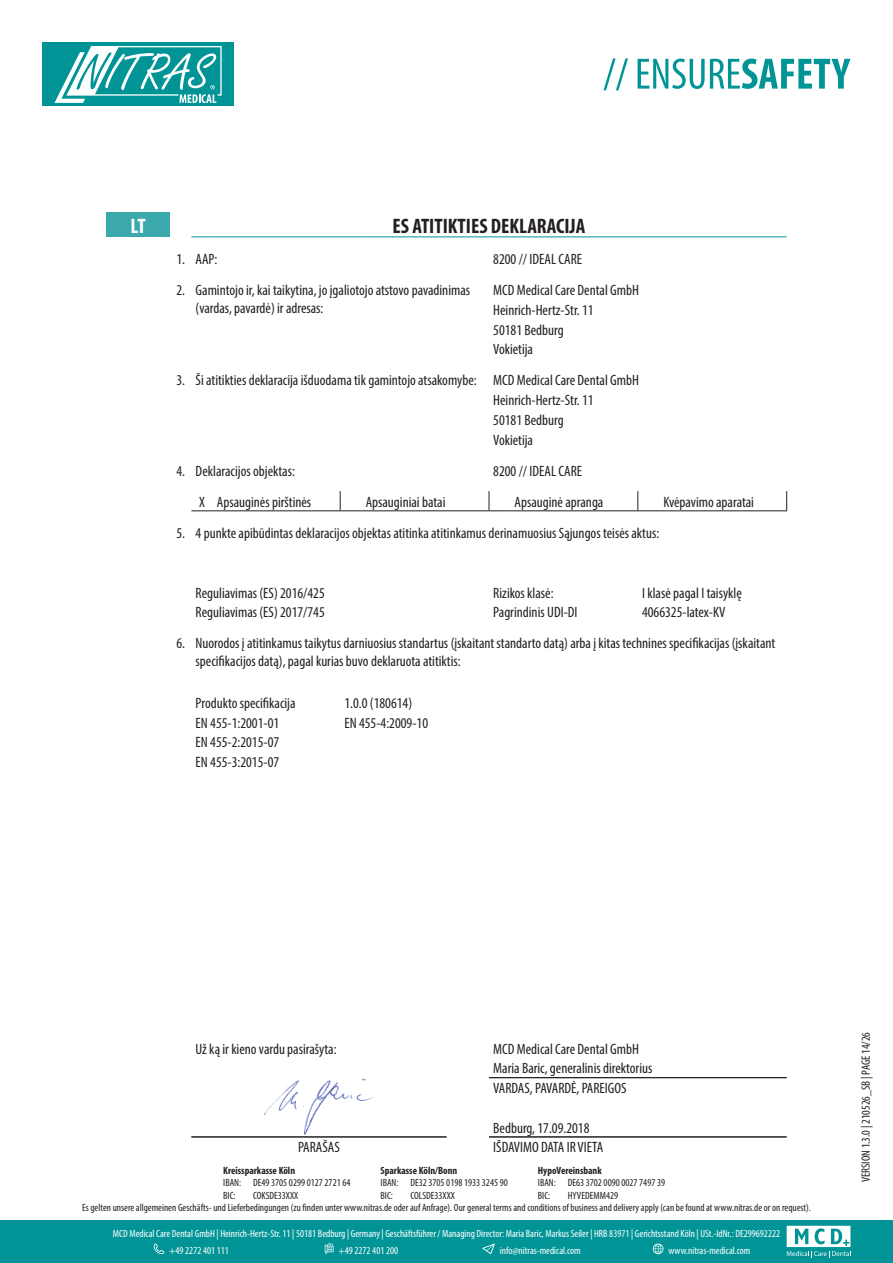
<style>
.page{position:relative;width:893px;height:1263px;background:#fff}
.page>*{position:absolute;margin:0;border:0;box-sizing:border-box;transform-origin:0 0}
.t1{font:700 condensed 21px "Myriad Pro";color:#231f20}
.t2{font:700 condensed 21px "Myriad Pro";color:#fff}
.t3{font:condensed 15px/19.8px "Myriad Pro";color:#231f20}
.t4{font:condensed 12px "Myriad Pro";color:#231f20}
.t5{font:condensed 10.5px/12.6px "Myriad Pro";color:#231f20}
.t6{font:condensed 10.5px/17px "Myriad Pro";color:#fff}
.t7{font:700 condensed 10.5px "Myriad Pro";color:#231f20}
</style>
<div class="page">
<svg style="left:264px;top:1078px;width:110px;height:57px"></svg>
<svg style="left:603px;top:58px;width:247px;height:32px"></svg>
<div style="left:43px;top:43px;width:191px;height:63px;background:#009497"></div>
<svg style="left:55px;top:46px;width:167px;height:57px"></svg>
<div style="left:0;top:1220px;width:893px;height:43px;background:#009497"></div>
<svg style="left:787px;top:1226px;width:64px;height:32px"></svg>
<svg style="left:154px;top:1243px;width:10px;height:11px"></svg>
<svg style="left:325px;top:1243px;width:9px;height:11px"></svg>
<svg style="left:482px;top:1243px;width:13px;height:11px"></svg>
<svg style="left:653px;top:1243px;width:10px;height:11px"></svg>
<div style="left:106px;top:213px;width:64px;height:24px;background:#3ba9ac"></div>
<svg style="left:786px;top:491px;width:1px;height:19px"></svg>
<svg style="left:191px;top:510px;width:22px;height:1px"></svg>
<hr style="left:213px;top:510px;width:127px;height:1px;background:#231f20">
<svg style="left:340px;top:491px;width:21px;height:20px"></svg>
<hr style="left:361px;top:510px;width:128px;height:1px;background:#231f20">
<svg style="left:489px;top:491px;width:21px;height:20px"></svg>
<hr style="left:510px;top:510px;width:128px;height:1px;background:#231f20">
<svg style="left:637px;top:491px;width:22px;height:20px"></svg>
<hr style="left:659px;top:510px;width:128px;height:1px;background:#231f20">
<svg style="left:191px;top:236px;width:22px;height:1px"></svg>
<hr style="left:213px;top:236px;width:127px;height:1px;background:#009497">
<svg style="left:340px;top:236px;width:21px;height:1px"></svg>
<hr style="left:361px;top:236px;width:128px;height:1px;background:#009497">
<svg style="left:489px;top:236px;width:21px;height:1px"></svg>
<hr style="left:510px;top:236px;width:128px;height:1px;background:#009497">
<svg style="left:638px;top:236px;width:21px;height:1px"></svg>
<hr style="left:659px;top:236px;width:128px;height:1px;background:#009497">
<hr style="left:191px;top:1136px;width:255px;height:1px;background:#231f20">
<hr style="left:489px;top:1077px;width:298px;height:1px;background:#231f20">
<hr style="left:489px;top:1136px;width:298px;height:1px;background:#231f20">
<p class="t2" style="left:131px;top:212px;width:17px">LT</p>
<p class="t1" style="left:393px;top:212px;width:194px">ES ATITIKTIES DEKLARACIJA</p>
<p class="t3" style="left:176px;top:249px;width:10px">1.</p>
<p class="t3" style="left:196px;top:249px;width:23px">AAP:</p>
<p class="t3" style="left:176px;top:280px;width:10px">2.</p>
<p class="t3" style="left:196px;top:281px;width:276px;line-height:18px">Gamintojo ir, kai taikytina, jo įgaliotojo atstovo pavadinimas (vardas, pavardė) ir adresas:</p>
<p class="t3" style="left:493px;top:339px;width:41px">Vokietija</p>
<p class="t3" style="left:176px;top:370px;width:10px">3.</p>
<p class="t3" style="left:196px;top:370px;width:283px">Ši atitikties deklaracija išduodama tik gamintojo atsakomybe:</p>
<h1 class="t2" style="left:129px;top:212px;width:20px">DE</h1>
<p class="t3" style="left:493px;top:243px;width:147px;line-height:31px">8200 // IDEAL CARE<br>MCD Medical Care Dental GmbH</p>
<p class="t3" style="left:493px;top:300px;width:102px">Heinrich-Hertz-Str. 11<br>50181 Bedburg</p>
<p class="t3" style="left:493px;top:370px;width:147px">MCD Medical Care Dental GmbH<br>Heinrich-Hertz-Str. 11<br>50181 Bedburg</p>
<p class="t3" style="left:493px;top:460px;width:90px">8200 // IDEAL CARE</p>
<p class="t3" style="left:493px;top:429px;width:41px">Vokietija</p>
<p class="t3" style="left:176px;top:460px;width:10px">4.</p>
<p class="t3" style="left:196px;top:460px;width:101px">Deklaracijos objektas:</p>
<p class="t3" style="left:217px;top:491px;width:96px">Apsauginės pirštinės</p>
<p class="t3" style="left:366px;top:491px;width:81px">Apsauginiai batai</p>
<p class="t3" style="left:514px;top:491px;width:90px">Apsauginė apranga</p>
<p class="t3" style="left:663px;top:491px;width:92px">Kvėpavimo aparatai</p>
<p class="t3" style="left:176px;top:523px;width:10px">5.</p>
<p class="t3" style="left:196px;top:523px;width:465px">4 punkte apibūdintas deklaracijos objektas atitinka atitinkamus derinamuosius Sąjungos teisės aktus:</p>
<p class="t3" style="left:199px;top:491px;width:7px">X</p>
<p class="t3" style="left:196px;top:582px;width:131px">Reguliavimas (ES) 2016/425</p>
<p class="t3" style="left:493px;top:582px;width:62px">Rizikos klasė:</p>
<p class="t3" style="left:642px;top:582px;width:101px">I klasė pagal I taisyklę</p>
<p class="t3" style="left:196px;top:602px;width:131px">Reguliavimas (ES) 2017/745</p>
<p class="t3" style="left:493px;top:602px;width:86px">Pagrindinis UDI-DI</p>
<p class="t3" style="left:642px;top:602px;width:85px">4066325-latex-KV</p>
<p class="t3" style="left:176px;top:633px;width:10px">6.</p>
<p class="t3" style="left:196px;top:634px;width:581px;line-height:18px">Nuorodos į atitinkamus taikytus darniuosius standartus (įskaitant standarto datą) arba į kitas technines specifikacijas (įskaitant specifikacijos datą), pagal kurias buvo deklaruota atitiktis:</p>
<p class="t3" style="left:196px;top:693px;width:101px">Produkto specifikacija</p>
<p class="t3" style="left:344px;top:693px;width:69px">1.0.0 (180614)</p>
<p class="t3" style="left:196px;top:712px;width:85px">EN 455-1:2001-01</p>
<p class="t3" style="left:344px;top:712px;width:85px">EN 455-4:2009-10</p>
<p class="t3" style="left:196px;top:732px;width:85px">EN 455-2:2015-07<br>EN 455-3:2015-07</p>
<p class="t3" style="left:196px;top:1038px;width:143px">Už ką ir kieno vardu pasirašyta:</p>
<p class="t3" style="left:493px;top:1038px;width:147px">MCD Medical Care Dental GmbH</p>
<p class="t3" style="left:493px;top:1058px;width:161px">Maria Baric, generalinis direktorius</p>
<p class="t3" style="left:493px;top:1078px;width:135px">VARDAS, PAVARDĖ, PAREIGOS</p>
<p class="t3" style="left:493px;top:1117px;width:98px">Bedburg, 17.09.2018</p>
<p class="t3" style="left:298px;top:1137px;width:43px">PARAŠAS</p>
<p class="t3" style="left:493px;top:1137px;width:112px">IŠDAVIMO DATA IR VIETA</p>
<p class="t7" style="left:223px;top:1164px;width:73px">Kreissparkasse Köln</p>
<p class="t7" style="left:381px;top:1164px;width:78px">Sparkasse Köln/Bonn</p>
<p class="t7" style="left:538px;top:1164px;width:65px">HypoVereinsbank</p>
<p class="t5" style="left:223px;top:1176px;width:19px">IBAN:<br>BIC:</p>
<p class="t5" style="left:253px;top:1176px;width:99px">DE49 3705 0299 0127 2721 64<br>COKSDE33XXX</p>
<p class="t5" style="left:381px;top:1176px;width:19px">IBAN:<br>BIC:</p>
<p class="t5" style="left:410px;top:1176px;width:99px">DE32 3705 0198 1933 3245 90<br>COLSDE33XXX</p>
<p class="t5" style="left:538px;top:1176px;width:19px">IBAN:<br>BIC:</p>
<p class="t5" style="left:568px;top:1176px;width:99px">DE63 3702 0090 0027 7497 39</p>
<p class="t5" style="left:568px;top:1189px;width:52px">HYVEDEMM429</p>
<p class="t5" style="left:82px;top:1201px;width:730px">Es gelten unsere allgemeinen Geschäfts- und Lieferbedingungen (zu finden unter www.nitras.de oder auf Anfrage). Our general terms and conditions of business and delivery apply (can be found at www.nitras.de or on request).</p>
<p class="t6" style="left:169px;top:1225px;width:612px;text-indent:-56px">MCD Medical Care Dental GmbH | Heinrich-Hertz-Str. 11 | 50181 Bedburg | Germany | Geschäftsführer / Managing Director: Maria Baric, Markus Seiler | HRB 83971 | Gerichtsstand Köln | USt.-IdNr.: DE299692222 +49 2272 401 111</p>
<p class="t6" style="left:338px;top:1242px;width:61px">+49 2272 401 200</p>
<p class="t6" style="left:500px;top:1242px;width:82px">info@nitras-medical.com</p>
<p class="t6" style="left:668px;top:1242px;width:84px">www.nitras-medical.com</p>
<p class="t4" style="left:859px;top:1182px;width:151px;rotate:-90deg">VERSION 1.3.0 | 210526_SB | PAGE 14/26</p>
</div>
